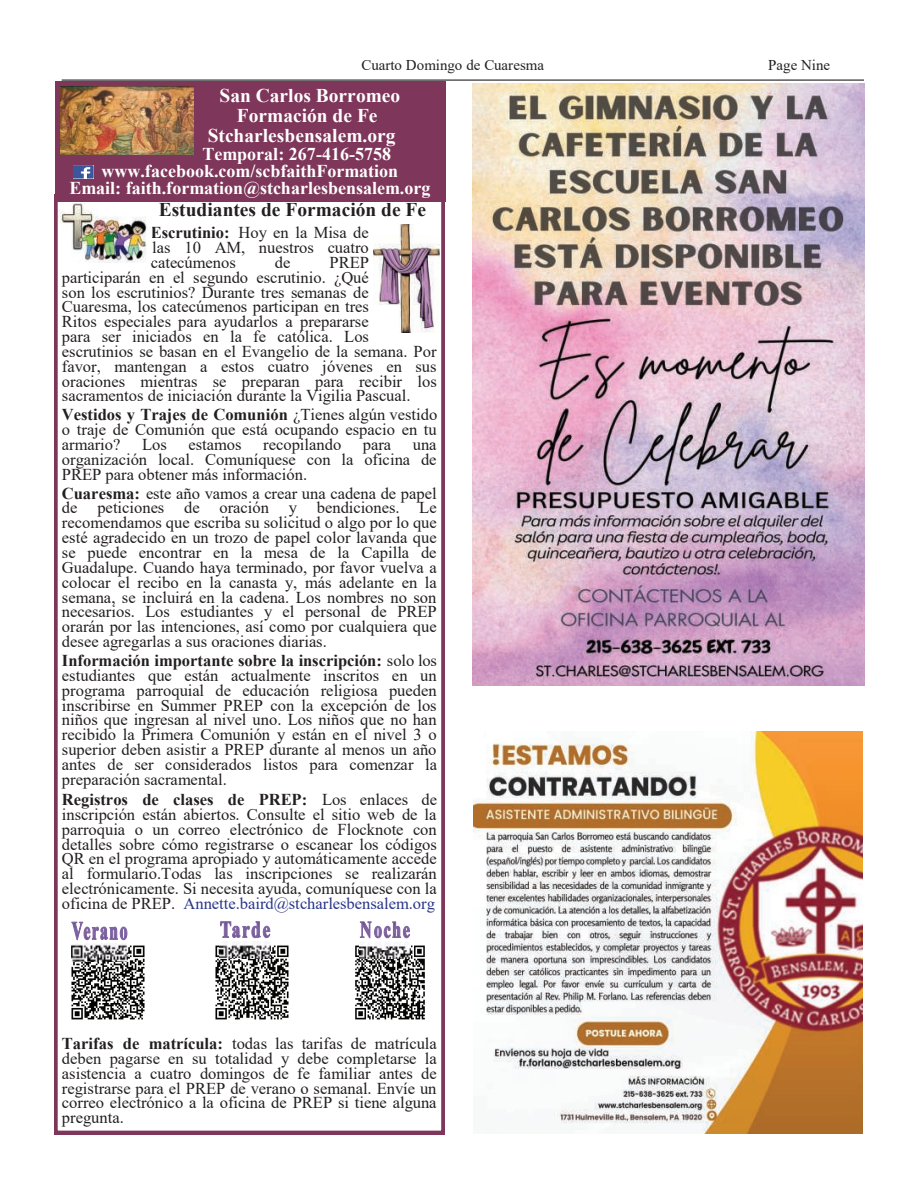
<style>
.page{position:relative;width:918px;height:1188px;background:#fff}
.page>*{position:absolute;margin:0;border:0;box-sizing:border-box;transform-origin:0 0}
.t1{font:700 19.5px "Times New Roman";color:#fff}
.t2{font:700 19.5px "Times New Roman";color:#231f20}
.t3{font:700 18px "Times New Roman";color:#fff}
.t4{font:16.65px "Times New Roman";color:#231f20}
.t5{font:16.5px/14.9px "Times New Roman";color:#231f20;text-align:justify}
.t6{font:15px "Times New Roman";letter-spacing:.005em;color:#231f20}
.s1{font-weight:700}
.s2{color:#29358a}
</style>
<div class="page">
<hr style="left:62px;top:80px;width:802px;height:1px;background:#231f20">
<svg style="left:54px;top:195px;width:391px;height:939px"></svg>
<div style="left:55px;top:81px;width:391px;height:121px;background:#7e375a"></div>
<img style="left:60px;top:87px;width:134px;height:68px">
<img style="left:73px;top:166px;width:20px;height:13px">
<img style="left:58px;top:203px;width:94px;height:60px">
<img style="left:472px;top:83px;width:392px;height:603px">
<img style="left:373px;top:224px;width:66px;height:109px">
<img style="left:473px;top:731px;width:390px;height:402px">
<img style="left:65px;top:940px;width:86px;height:85px">
<img style="left:210px;top:940px;width:85px;height:85px">
<img style="left:349px;top:940px;width:81px;height:85px">
<img style="left:71px;top:955px;width:56px;height:7px">
<svg style="left:71px;top:921px;width:57px;height:34px"></svg>
<img style="left:220px;top:941px;width:50px;height:17px">
<svg style="left:220px;top:921px;width:51px;height:18px"></svg>
<img style="left:360px;top:941px;width:50px;height:18px">
<svg style="left:359px;top:920px;width:52px;height:19px"></svg>
<p class="t6" style="left:361px;top:56px;width:184px">Cuarto Domingo de Cuaresma</p>
<p class="t6" style="left:768px;top:56px;width:63px">Page Nine</p>
<p class="t1" style="left:220px;top:84px;width:182px">San Carlos Borromeo</p>
<p class="t1" style="left:237px;top:105px;width:142px">Formación de Fe</p>
<p class="t1" style="left:208px;top:125px;width:189px">Stcharlesbensalem.org</p>
<p class="t3" style="left:203px;top:144px;width:190px">Temporal: 267-416-5758</p>
<p class="t3" style="left:102px;top:161px;width:298px">www.facebook.com/scbfaithFormation</p>
<p class="t3" style="left:69px;top:178px;width:363px">Email: faith.formation@stcharlesbensalem.org</p>
<p class="t2" style="left:159px;top:198px;width:269px">Estudiantes de Formación de Fe</p>
<p class="t5" style="left:151px;top:225px;width:220px"><span class="s1">Escrutinio:</span> Hoy en la Misa de las 10 AM, nuestros cuatro catecúmenos</p>
<p class="t5" style="left:275px;top:255px;width:17px">de</p>
<p class="t5" style="left:62px;top:255px;width:309px;text-indent:268px">PREP participarán en el segundo escrutinio. ¿Qué son los escrutinios? Durante tres semanas de</p>
<p class="t4" style="left:62px;top:297px;width:309px">Cuaresma, los catecúmenos participan en tres</p>
<p class="t5" style="left:62px;top:314px;width:376px;text-align:left">Ritos especiales para ayudarlos a prepararse<br>para ser iniciados en la fe católica. Los escrutinios se basan en el Evangelio de la semana. Por favor, mantengan a estos cuatro jóvenes en sus oraciones mientras se preparan para recibir los sacramentos de iniciación durante la Vigilia Pascual.</p>
<p class="t5" style="left:62px;top:407px;width:377px"><span class="s1">Vestidos y Trajes de Comunión</span> ¿Tienes algún vestido o traje de Comunión que está ocupando espacio en tu armario?</p>
<p class="t5" style="left:142px;top:437px;width:26px">Los</p>
<p class="t5" style="left:189px;top:437px;width:54px">estamos</p>
<p class="t5" style="left:263px;top:437px;width:80px">recopilando</p>
<p class="t5" style="left:363px;top:437px;width:30px">para</p>
<p class="t5" style="left:62px;top:437px;width:376px;text-indent:351px">una organización local. Comuníquese con la oficina de PREP para obtener más información.</p>
<p class="t5" style="left:62px;top:486px;width:376px"><span class="s1">Cuaresma:</span> este año vamos a crear una cadena de papel de peticiones de oración y bendiciones. Le</p>
<p class="t4" style="left:62px;top:514px;width:376px">recomendamos que escriba su solicitud o algo por lo que</p>
<p class="t5" style="left:62px;top:530px;width:377px">esté agradecido en un trozo de papel color lavanda que se puede encontrar en la mesa de la Capilla de Guadalupe. Cuando haya terminado, por favor vuelva a colocar el recibo en la canasta y, más adelante en la semana, se incluirá en la cadena. Los nombres no son necesarios. Los estudiantes y el personal de PREP orarán por las intenciones, así como por cualquiera que desee agregarlas a sus oraciones diarias.</p>
<p class="t5" style="left:62px;top:653px;width:377px"><span class="s1">Información importante sobre la inscripción:</span> solo los estudiantes que están actualmente inscritos en un programa parroquial de educación religiosa pueden inscribirse en Summer PREP con la excepción de los niños que ingresan al nivel uno. Los niños que no han</p>
<p class="t4" style="left:62px;top:725px;width:376px">recibido la Primera Comunión y están en el nivel 3 o</p>
<p class="t5" style="left:62px;top:742px;width:377px">superior deben asistir a PREP durante al menos un año antes de ser considerados listos para comenzar la preparación sacramental.</p>
<p class="t5" style="left:62px;top:792px;width:377px"><span class="s1">Registros de clases de PREP:</span> Los enlaces de inscripción están abiertos. Consulte el sitio web de la parroquia o un correo electrónico de Flocknote con detalles sobre cómo registrarse o escanear los códigos QR en el programa apropiado y automáticamente accede al formulario.Todas las inscripciones se realizarán electrónicamente. Si necesita ayuda, comuníquese con la oficina de PREP. <span class="s2">Annette.baird@stcharlesbensalem.org</span></p>
<p class="t5" style="left:62px;top:1036px;width:377px"><span class="s1">Tarifas de matrícula:</span> todas las tarifas de matrícula deben pagarse en su totalidad y debe completarse la asistencia a cuatro domingos de fe familiar antes de registrarse para el PREP de verano o semanal. Envíe un correo electrónico a la oficina de PREP si tiene alguna pregunta.</p>
</div>
